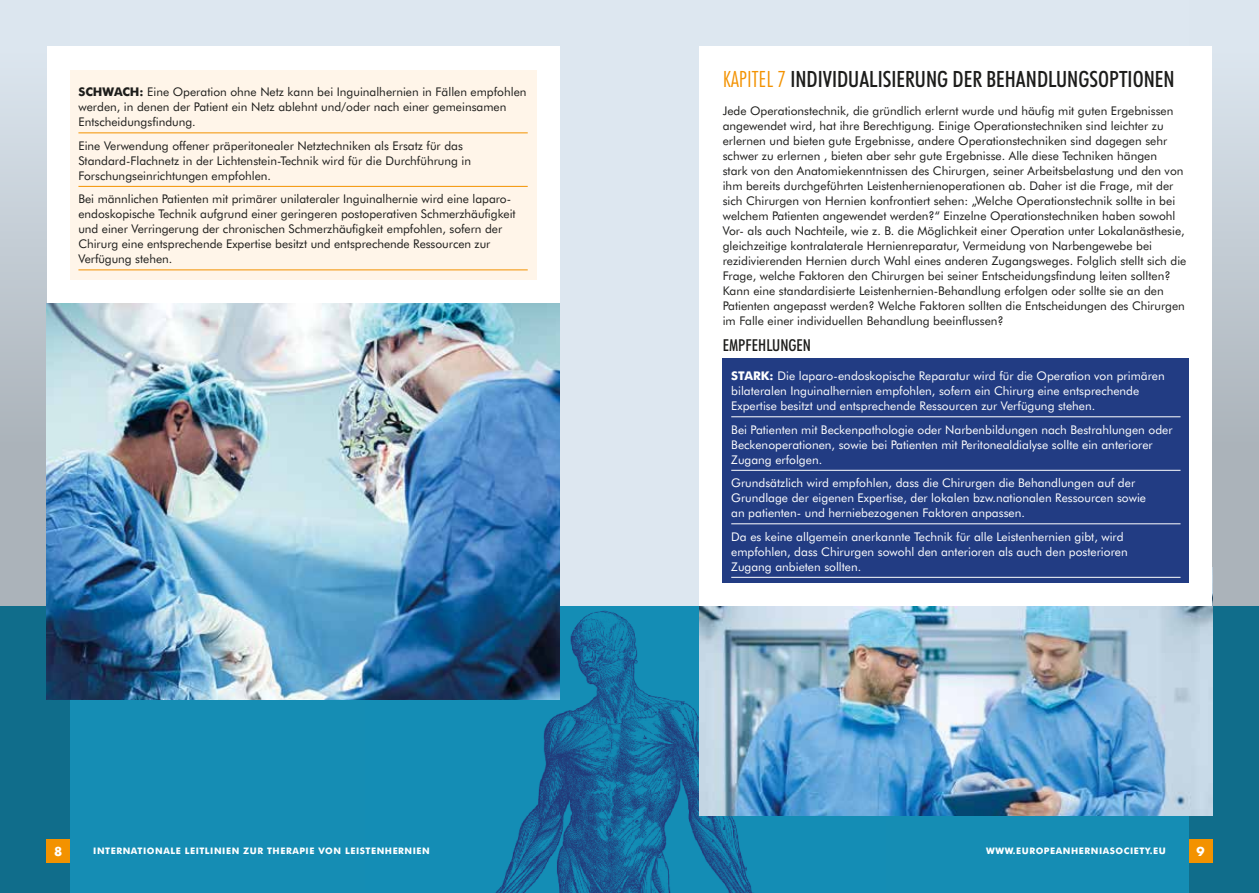
<style>
.page{position:relative;width:1259px;height:893px;background:#dde7f0}
.page>*{position:absolute;margin:0;border:0;box-sizing:border-box;transform-origin:0 0}
.t1{font:500 condensed 22.5px "Futura BT";color:#1d1d1b}
.t2{font:500 condensed 16.5px "Futura BT";color:#1d1d1b}
.t3{font:12px/15px "Futura BT";color:#1d1d1b}
.t4{font:12px/15px "Futura BT";color:#fff}
.t5{font:700 12px "Futura";color:#fff}
.t6{font:700 9px "Futura BT";letter-spacing:.06em;color:#fff}
.s1{font-weight:700}
.s2{font-weight:300;color:#f39200}
</style>
<div class="page">
<div style="left:0;top:606px;width:1259px;height:287px;background:#158db4"></div>
<img style="left:366px;top:606px;width:388px;height:287px">
<svg style="left:1189px;top:46px;width:70px;height:847px;background:#7fa6b5"></svg>
<svg style="left:0;top:46px;width:70px;height:847px;background:#77a2b2"></svg>
<div style="left:1189px;top:839px;width:23px;height:23px;background:#f39200"></div>
<div style="left:47px;top:839px;width:23px;height:23px;background:#f39200"></div>
<div style="left:47px;top:47px;width:512px;height:256px;background:#fff"></div>
<img style="left:47px;top:303px;width:512px;height:396px">
<img style="left:699px;top:606px;width:513px;height:210px">
<div style="left:699px;top:47px;width:513px;height:559px;background:#fff"></div>
<div style="left:70px;top:70px;width:466px;height:210px;background:#fff5e9"></div>
<hr style="left:78px;top:132px;width:450px;height:1px;background:#f39200">
<hr style="left:78px;top:186px;width:450px;height:1px;background:#f39200">
<hr style="left:78px;top:269px;width:450px;height:1px;background:#f39200">
<div style="left:723px;top:358px;width:466px;height:225px;background:#223c83"></div>
<hr style="left:731px;top:416px;width:449px;height:1px;background:#fff">
<hr style="left:731px;top:470px;width:449px;height:1px;background:#fff">
<hr style="left:731px;top:523px;width:449px;height:1px;background:#fff">
<hr style="left:731px;top:577px;width:449px;height:1px;background:#fff">
<p class="t3" style="left:78px;top:84px;width:450px"><span class="s1">SCHWACH:</span> Eine Operation ohne Netz kann bei Inguinalhernien in Fällen empfohlen werden, in denen der Patient ein Netz ablehnt und/oder nach einer gemeinsamen<br>Entscheidungsfindung.</p>
<p class="t3" style="left:78px;top:138px;width:394px">Eine Verwendung offener präperitonealer Netztechniken als Ersatz für das<br>Standard-Flachnetz in der Lichtenstein-Technik wird für die Durchführung in<br>Forschungseinrichtungen empfohlen.</p>
<p class="t3" style="left:78px;top:191px;width:439px">Bei männlichen Patienten mit primärer unilateraler Inguinalhernie wird eine laparo&shy;endoskopische Technik aufgrund einer geringeren postoperativen Schmerzhäufigkeit und einer Verringerung der chronischen Schmerzhäufigkeit empfohlen, sofern der Chirurg eine entsprechende Expertise besitzt und entsprechende Ressourcen zur Verfügung stehen.</p>
<h1 class="t1" style="left:723px;top:65px;width:453px"><span class="s2">KAPITEL 7</span> INDIVIDUALISIERUNG DER BEHANDLUNGSOPTIONEN</h1>
<p class="t3" style="left:723px;top:103px;width:465px">Jede Operationstechnik, die gründlich erlernt wurde und häufig mit guten Ergebnissen angewendet wird, hat ihre Berechtigung. Einige Operationstechniken sind leichter zu erlernen und bieten gute Ergebnisse, andere Operationstechniken sind dagegen sehr schwer zu erlernen , bieten aber sehr gute Ergebnisse. Alle diese Techniken hängen<br>stark von den Anatomiekenntnissen des Chirurgen, seiner Arbeitsbelastung und den von ihm bereits durchgeführten Leistenhernienoperationen ab. Daher ist die Frage, mit der sich Chirurgen von Hernien konfrontiert sehen: „Welche Operationstechnik sollte in bei welchem Patienten angewendet werden?“ Einzelne Operationstechniken haben sowohl Vor- als auch Nachteile, wie z. B. die Möglichkeit einer Operation unter Lokalanästhesie, gleichzeitige kontralaterale Hernienreparatur, Vermeidung von Narbengewebe bei rezidivierenden Hernien durch Wahl eines anderen Zugangsweges. Folglich stellt sich die Frage, welche Faktoren den Chirurgen bei seiner Entscheidungsfindung leiten sollten?<br>Kann eine standardisierte Leistenhernien-Behandlung erfolgen oder sollte sie an den Patienten angepasst werden? Welche Faktoren sollten die Entscheidungen des Chirurgen im Falle einer individuellen Behandlung beeinflussen?</p>
<h2 class="t2" style="left:723px;top:335px;width:90px">EMPFEHLUNGEN</h2>
<p class="t4" style="left:731px;top:368px;width:435px"><span class="s1">STARK:</span> Die laparo-endoskopische Reparatur wird für die Operation von primären bilateralen Inguinalhernien empfohlen, sofern ein Chirurg eine entsprechende<br>Expertise besitzt und entsprechende Ressourcen zur Verfügung stehen.</p>
<p class="t4" style="left:731px;top:422px;width:443px">Bei Patienten mit Beckenpathologie oder Narbenbildungen nach Bestrahlungen oder<br>Beckenoperationen, sowie bei Patienten mit Peritonealdialyse sollte ein anteriorer<br>Zugang erfolgen.</p>
<p class="t4" style="left:731px;top:475px;width:416px">Grundsätzlich wird empfohlen, dass die Chirurgen die Behandlungen auf der<br>Grundlage der eigenen Expertise, der lokalen bzw.nationalen Ressourcen sowie an patienten- und herniebezogenen Faktoren anpassen.</p>
<p class="t4" style="left:731px;top:529px;width:398px">Da es keine allgemein anerkannte Technik für alle Leistenhernien gibt, wird empfohlen, dass Chirurgen sowohl den anterioren als auch den posterioren<br>Zugang anbieten sollten.</p>
<p class="t5" style="left:54px;top:843px;width:10px">8</p>
<p class="t6" style="left:93px;top:846px;width:338px">INTERNATIONALE LEITLINIEN ZUR THERAPIE VON LEISTENHERNIEN</p>
<p class="t6" style="left:986px;top:846px;width:181px">WWW.EUROPEANHERNIASOCIETY.EU</p>
<p class="t5" style="left:1196px;top:843px;width:10px">9</p>
</div>
